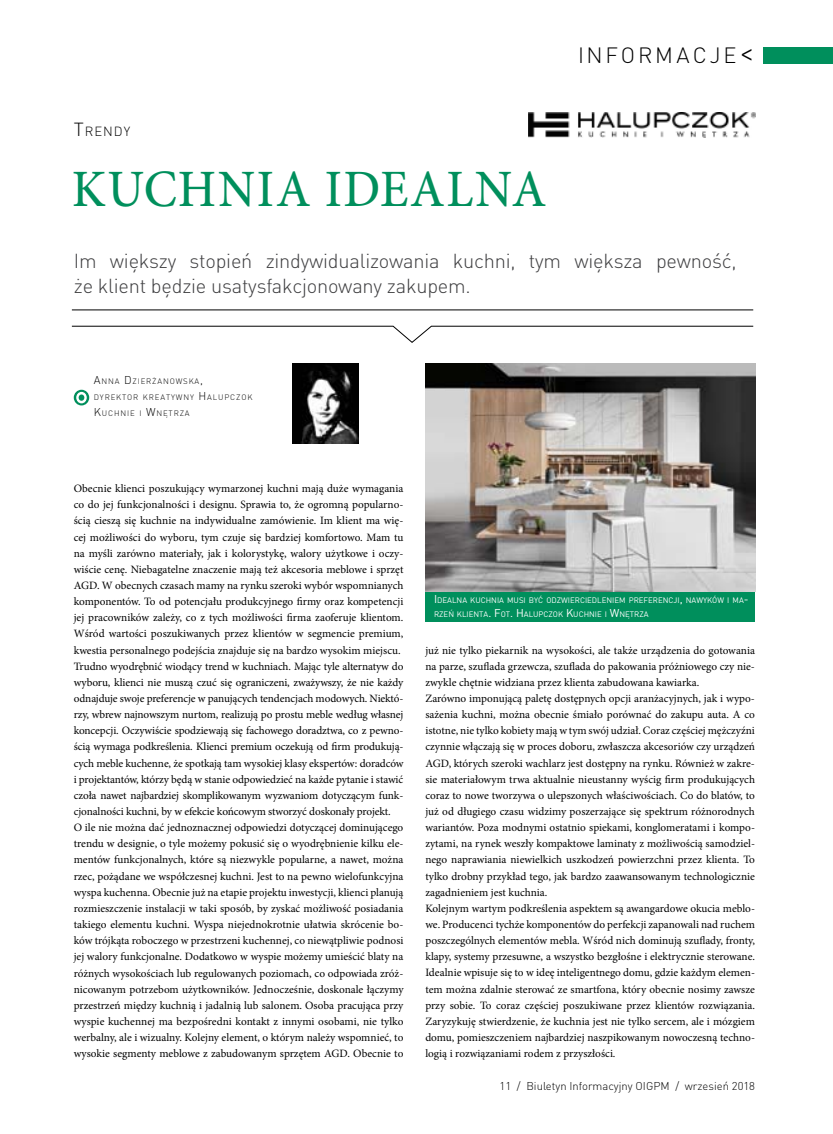
<style>
.page{position:relative;width:833px;height:1134px;background:#fff}
.page>*{position:absolute;margin:0;border:0;box-sizing:border-box;transform-origin:0 0}
.t1{font:500 52.5px "Minion Pro";letter-spacing:.03em;color:#008f5c;scale:.95 1}
.t2{font:300 21.88px "DINCE";letter-spacing:.13em;color:#000}
.t3{font:300 20px/25px "DINCE";letter-spacing:-.01em;color:#3e3e40}
.t4{font:300 13.12px "DINCE";letter-spacing:.07em;color:#000}
.t5{font:11.25px/16.1px "Minion Pro";color:#000}
.t6{font:300 11.25px "DINCE";color:#000}
.t7{font:7.88px/13.8px "DINCE";color:#fff}
.t8{font:300 7.88px/16.1px "DINCE";letter-spacing:.105em;color:#000}
.s1{font-size:18.75px}
.s2{font-size:31.25px}
.s3{font-size:11.25px}
</style>
<div class="page">
<div style="left:764px;top:47px;width:69px;height:16px;background:#008f5c"></div>
<hr style="left:72px;top:310px;width:681px;height:1px;background:#000">
<svg style="left:72px;top:326px;width:681px;height:17px"></svg>
<svg style="left:74px;top:390px;width:15px;height:15px"></svg>
<img style="left:293px;top:363px;width:66px;height:81px">
<img style="left:425px;top:363px;width:330px;height:229px">
<div style="left:425px;top:592px;width:330px;height:29px;background:#008f5c"></div>
<img style="left:528px;top:113px;width:227px;height:24px">
<p class="t4" style="left:74px;top:123px;width:58px"><span class="s1">T</span>RENDY</p>
<h1 class="t1" style="left:72px;top:158px;width:501px">KUCHNIA IDEALNA</h1>
<h2 class="t2" style="left:578px;top:42px;width:178px">INFORMACJE<span class="s2">&lt;</span></h2>
<h3 class="t3" style="left:74px;top:250px;width:664px">Im większy stopień zindywidualizowania kuchni, tym większa pewność, że klient będzie usatysfakcjonowany zakupem.</h3>
<p class="t8" style="left:94px;top:373px;width:160px"><span class="s3">A</span>NNA <span class="s3">D</span>ZIERŻANOWSKA<span class="s3">,<br></span>DYREKTOR KREATYWNY <span class="s3">H</span>ALUPCZOK<br><span class="s3">K</span>UCHNIE I <span class="s3">W</span>NĘTRZA</p>
<p class="t5" style="left:74px;top:481px;width:331px">Obecnie klienci poszukujący wymarzonej kuchni mają duże wymagania co do jej funkcjonalności i designu. Sprawia to, że ogromną popularno&shy;ścią cieszą się kuchnie na indywidualne zamówienie. Im klient ma wię&shy;cej możliwości do wyboru, tym czuje się bardziej komfortowo. Mam tu na myśli zarówno materiały, jak i kolorystykę, walory użytkowe i oczy&shy;wiście cenę. Niebagatelne znaczenie mają też akcesoria meblowe i sprzęt AGD. W obecnych czasach mamy na rynku szeroki wybór wspomnianych komponentów. To od potencjału produkcyjnego firmy oraz kompetencji jej pracowników zależy, co z tych możliwości firma zaoferuje klientom.<br>Wśród wartości poszukiwanych przez klientów w segmencie premium, kwestia personalnego podejścia znajduje się na bardzo wysokim miejscu.<br>Trudno wyodrębnić wiodący trend w kuchniach. Mając tyle alternatyw do wyboru, klienci nie muszą czuć się ograniczeni, zważywszy, że nie każdy odnajduje swoje preferencje w panujących tendencjach modowych. Niektó&shy;rzy, wbrew najnowszym nurtom, realizują po prostu meble według własnej koncepcji. Oczywiście spodziewają się fachowego doradztwa, co z pewno&shy;ścią wymaga podkreślenia. Klienci premium oczekują od firm produkują&shy;cych meble kuchenne, że spotkają tam wysokiej klasy ekspertów: doradców i projektantów, którzy będą w stanie odpowiedzieć na każde pytanie i stawić czoła nawet najbardziej skomplikowanym wyzwaniom dotyczącym funk&shy;cjonalności kuchni, by w efekcie końcowym stworzyć doskonały projekt.<br>O ile nie można dać jednoznacznej odpowiedzi dotyczącej dominującego trendu w designie, o tyle możemy pokusić się o wyodrębnienie kilku ele&shy;mentów funkcjonalnych, które są niezwykle popularne, a nawet, można rzec, pożądane we współczesnej kuchni. Jest to na pewno wielofunkcyjna wyspa kuchenna. Obecnie już na etapie projektu inwestycji, klienci planują rozmieszczenie instalacji w taki sposób, by zyskać możliwość posiadania takiego elementu kuchni. Wyspa niejednokrotnie ułatwia skrócenie bo&shy;ków trójkąta roboczego w przestrzeni kuchennej, co niewątpliwie podnosi jej walory funkcjonalne. Dodatkowo w wyspie możemy umieścić blaty na różnych wysokościach lub regulowanych poziomach, co odpowiada zróż&shy;nicowanym potrzebom użytkowników. Jednocześnie, doskonale łączymy przestrzeń między kuchnią i jadalnią lub salonem. Osoba pracująca przy wyspie kuchennej ma bezpośredni kontakt z innymi osobami, nie tylko werbalny, ale i wizualny. Kolejny element, o którym należy wspomnieć, to wysokie segmenty meblowe z zabudowanym sprzętem AGD. Obecnie to</p>
<p class="t7" style="left:434px;top:594px;width:316px"><span class="s3">I</span>DEALNA KUCHNIA MUSI BYĆ ODZWIERCIEDLENIEM PREFERENCJI<span class="s3">,</span> NAWYKÓW I MA<span class="s3">-<br></span>RZEŃ KLIENTA<span class="s3">. F</span>OT<span class="s3">. H</span>ALUPCZOK <span class="s3">K</span>UCHNIE I <span class="s3">W</span>NĘTRZA</p>
<p class="t5" style="left:425px;top:643px;width:331px">już nie tylko piekarnik na wysokości, ale także urządzenia do gotowania na parze, szuflada grzewcza, szuflada do pakowania próżniowego czy nie&shy;zwykle chętnie widziana przez klienta zabudowana kawiarka.<br>Zarówno imponującą paletę dostępnych opcji aranżacyjnych, jak i wypo&shy;sażenia kuchni, można obecnie śmiało porównać do zakupu auta. A co istotne, nie tylko kobiety mają w tym swój udział. Coraz częściej mężczyźni czynnie włączają się w proces doboru, zwłaszcza akcesoriów czy urządzeń AGD, których szeroki wachlarz jest dostępny na rynku. Również w zakre&shy;sie materiałowym trwa aktualnie nieustanny wyścig firm produkujących coraz to nowe tworzywa o ulepszonych właściwościach. Co do blatów, to już od długiego czasu widzimy poszerzające się spektrum różnorodnych wariantów. Poza modnymi ostatnio spiekami, konglomeratami i kompo&shy;zytami, na rynek weszły kompaktowe laminaty z możliwością samodziel&shy;nego naprawiania niewielkich uszkodzeń powierzchni przez klienta. To tylko drobny przykład tego, jak bardzo zaawansowanym technologicznie zagadnieniem jest kuchnia.<br>Kolejnym wartym podkreślenia aspektem są awangardowe okucia meblo&shy;we. Producenci tychże komponentów do perfekcji zapanowali nad ruchem poszczególnych elementów mebla. Wśród nich dominują szuflady, fronty, klapy, systemy przesuwne, a wszystko bezgłośne i elektrycznie sterowane.<br>Idealnie wpisuje się to w ideę inteligentnego domu, gdzie każdym elemen&shy;tem można zdalnie sterować ze smartfona, który obecnie nosimy zawsze przy sobie. To coraz częściej poszukiwane przez klientów rozwiązania.<br>Zaryzykuję stwierdzenie, że kuchnia jest nie tylko sercem, ale i mózgiem domu, pomieszczeniem najbardziej naszpikowanym nowoczesną techno&shy;logią i rozwiązaniami rodem z przyszłości.</p>
<p class="t6" style="left:499px;top:1082px;width:257px">11 / Biuletyn Informacyjny OIGPM / wrzesień 2018</p>
</div>
